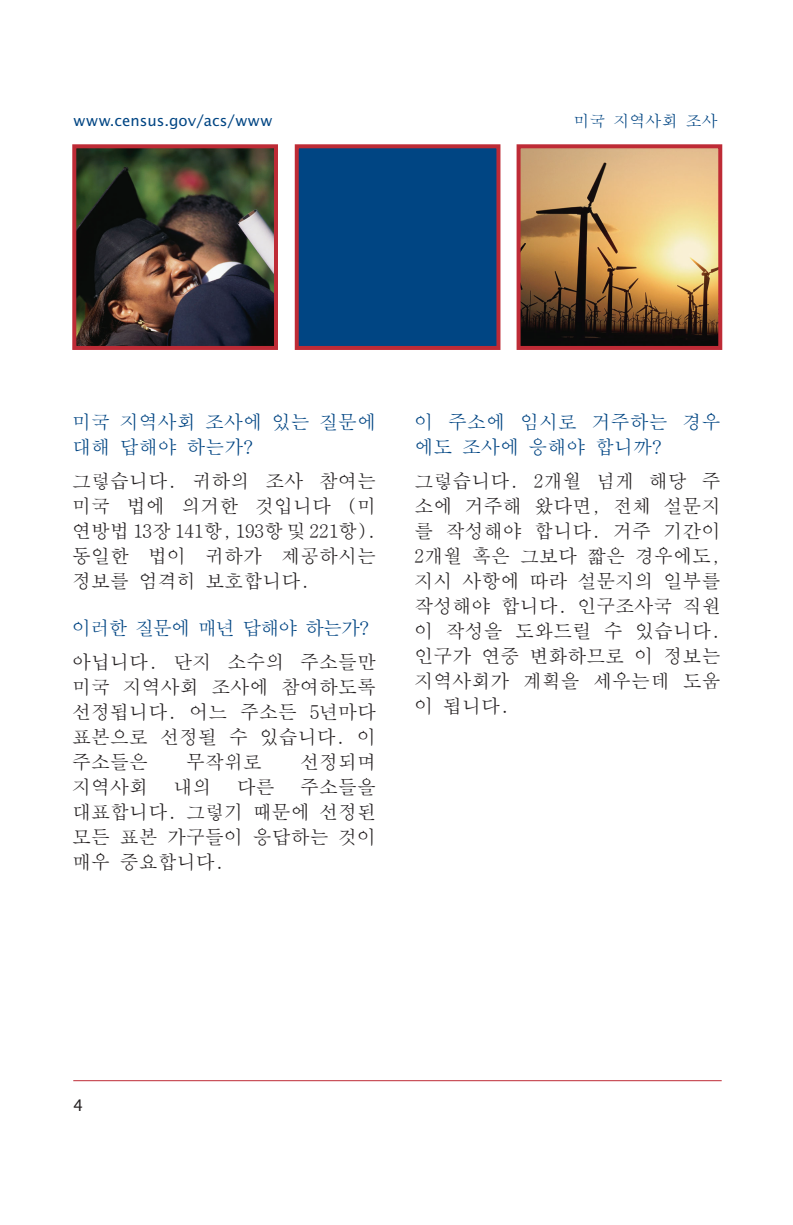
<style>
.page{position:relative;width:793px;height:1225px;background:#fff}
.page>*{position:absolute;margin:0;border:0;box-sizing:border-box;transform-origin:0 0}
.t1{font:19px/25px "Batang Che";color:#231f20;text-align:justify}
.t2{font:19px/25px "Batang Che";color:#004583}
.t3{font:19px "Batang Che";letter-spacing:-.05em;color:#004583}
.t4{font:16px "Batang Che";color:#004583}
.t5{font:15px "Lucida Sans";color:#004583}
</style>
<div class="page">
<hr style="left:73px;top:1080px;width:648px;height:1px;background:#be2b36">
<img style="left:77px;top:149px;width:196px;height:196px">
<div style="left:72px;top:144px;width:206px;height:206px;border:4px solid #be2b36"></div>
<img style="left:521px;top:149px;width:196px;height:196px">
<div style="left:516px;top:144px;width:206px;height:206px;border:4px solid #be2b36"></div>
<div style="left:297px;top:146px;width:201px;height:202px;background:#004583"></div>
<div style="left:295px;top:144px;width:205px;height:206px;border:4px solid #be2b36"></div>
<p class="t5" style="left:73px;top:112px;width:201px">www.census.gov/acs/www</p>
<p class="t4" style="left:573px;top:113px;width:145px">미국 지역사회 조사</p>
<p class="t2" style="left:72px;top:410px;width:305px">미국 지역사회 조사에 있는 질문에 대해 답해야 하는가?</p>
<p class="t1" style="left:72px;top:469px;width:305px">그렇습니다. 귀하의 조사 참여는 미국 법에 의거한 것입니다 (미 연방법 13장 141항, 193항 및 221항). 동일한 법이 귀하가 제공하시는 정보를 엄격히 보호합니다.</p>
<p class="t3" style="left:72px;top:618px;width:298px">이러한 질문에 매년 답해야 하는가?</p>
<p class="t1" style="left:72px;top:650px;width:305px">아닙니다. 단지 소수의 주소들만 미국 지역사회 조사에 참여하도록 선정됩니다. 어느 주소든 5년마다 표본으로 선정될 수 있습니다. 이 주소들은</p>
<p class="t1" style="left:186px;top:750px;width:77px">무작위로</p>
<p class="t1" style="left:300px;top:750px;width:77px">선정되며</p>
<p class="t1" style="left:72px;top:775px;width:305px;text-indent:228px">주소들을 대표합니다. 그렇기 때문에 선정된 모든 표본 가구들이 응답하는 것이 매우 중요합니다.</p>
<p class="t1" style="left:72px;top:775px;width:77px">지역사회</p>
<p class="t1" style="left:173px;top:775px;width:39px">내의</p>
<p class="t1" style="left:237px;top:775px;width:39px">다른</p>
<p class="t2" style="left:414px;top:410px;width:307px">이 주소에 임시로 거주하는 경우 에도 조사에 응해야 합니까?</p>
<p class="t1" style="left:414px;top:469px;width:308px">그렇습니다. 2개월 넘게 해당 주 소에 거주해 왔다면, 전체 설문지 를 작성해야 합니다. 거주 기간이 2개월 혹은 그보다 짧은 경우에도, 지시 사항에 따라 설문지의 일부를 작성해야 합니다. 인구조사국 직원 이 작성을 도와드릴 수 있습니다. 인구가 연중 변화하므로 이 정보는 지역사회가 계획을 세우는데 도움 이 됩니다.</p>
</div>
